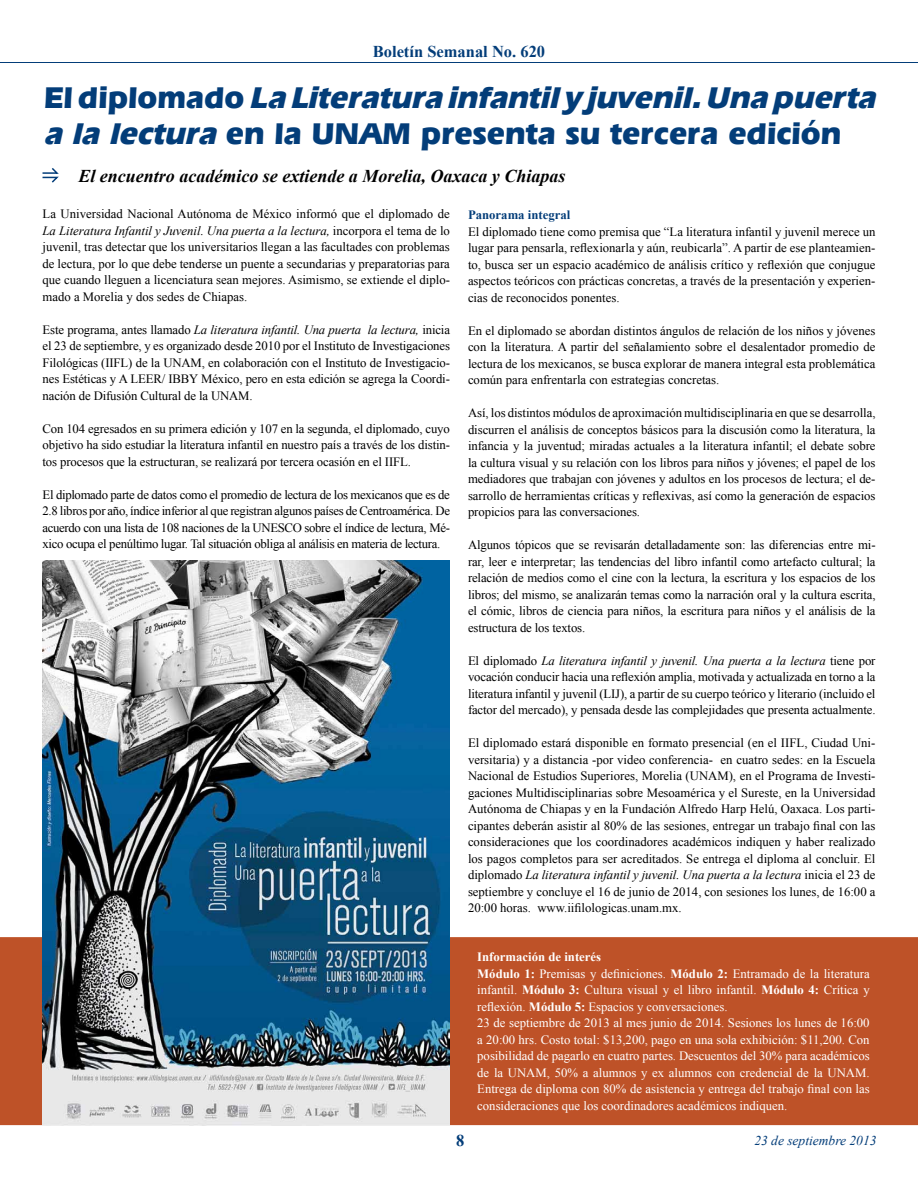
<style>
.page{position:relative;width:918px;height:1188px;background:#fff}
.page>*{position:absolute;margin:0;border:0;box-sizing:border-box;transform-origin:0 0}
.t1{font:italic 700 31.5px/36px "Eras IT Cby BT";color:#033d79}
.t2{font:italic 700 18px "Times New Roman";color:#000}
.t3{font:700 16.5px "Times New Roman";color:#033d79}
.t4{font:italic 13.5px "Times New Roman";color:#033d79}
.t5{font:12.75px/16.5px "Times New Roman";letter-spacing:-.01em;color:#000;text-align:justify}
.t6{font:12.75px/16.5px "Times New Roman";color:#fff}
.t7{font:700 12.75px "Times New Roman";color:#033d79}
.s1{font-style:normal}
.s2{font-style:italic}
.s3{font-weight:700}
</style>
<div class="page">
<hr style="left:0;top:62px;width:918px;height:1px;background:#033d79">
<div style="left:1px;top:938px;width:916px;height:186px;background:#be5228"></div>
<div style="left:0;top:937px;width:918px;height:188px;border:2px solid #be5228"></div>
<svg style="left:42px;top:168px;width:17px;height:15px"></svg>
<img style="left:43px;top:561px;width:407px;height:564px">
<p class="t3" style="left:373px;top:40px;width:174px">Boletín Semanal No. 620</p>
<h1 class="t1" style="left:44px;top:79px;width:840px"><span class="s1">E l d i p l o m a d o</span> La Literatura infantily juvenil.Una puerta a la lectura <span class="s1">en la UNAM presenta su tercera edición</span></h1>
<h2 class="t2" style="left:78px;top:164px;width:488px">El encuentro académico se extiende a Morelia, Oaxaca y Chiapas</h2>
<p class="t5" style="left:43px;top:205px;width:409px">La Universidad Nacional Autónoma de México informó que el diplomado de <span class="s2">La Literatura Infantil y Juvenil. Una puerta a la lectura,</span> incorpora el tema de lo juvenil, tras detectar que los universitarios llegan a las facultades con problemas de lectura, por lo que debe tenderse un puente a secundarias y preparatorias para que cuando lleguen a licenciatura sean mejores. Asimismo, se extiende el diplo&shy;mado a Morelia y dos sedes de Chiapas.</p>
<p class="t5" style="left:43px;top:321px;width:409px">Este programa, antes llamado <span class="s2">La literatura infantil. Una puerta la lectura,</span> inicia el 23 de septiembre, y es organizado desde 2010 por el Instituto de Investigaciones Filológicas (IIFL) de la UNAM, en colaboración con el Instituto de Investigacio&shy;nes Estéticas y A LEER/ IBBY México, pero en esta edición se agrega la Coordi&shy;nación de Difusión Cultural de la UNAM.</p>
<p class="t5" style="left:43px;top:420px;width:409px">Con 104 egresados en su primera edición y 107 en la segunda, el diplomado, cuyo objetivo ha sido estudiar la literatura infantil en nuestro país a través de los distin&shy;tos procesos que la estructuran, se realizará por tercera ocasión en el IIFL.</p>
<p class="t5" style="left:43px;top:486px;width:409px">El diplomado parte de datos como el promedio de lectura de los mexicanos que es de 2.8 libros por año, índice inferior al que registran algunos países de Centroamérica. De acuerdo con una lista de 108 naciones de la UNESCO sobre el índice de lectura, Mé&shy;xico ocupa el penúltimo lugar. Tal situación obliga al análisis en materia de lectura.</p>
<p class="t7" style="left:468px;top:206px;width:104px">Panorama integral</p>
<p class="t5" style="left:468px;top:223px;width:409px">El diplomado tiene como premisa que “La literatura infantil y juvenil merece un lugar para pensarla, reflexionarla y aún, reubicarla”. A partir de ese planteamien&shy;to, busca ser un espacio académico de análisis crítico y reflexión que conjugue aspectos teóricos con prácticas concretas, a través de la presentación y experien&shy;cias de reconocidos ponentes.</p>
<p class="t5" style="left:468px;top:322px;width:409px">En el diplomado se abordan distintos ángulos de relación de los niños y jóvenes con la literatura. A partir del señalamiento sobre el desalentador promedio de lectura de los mexicanos, se busca explorar de manera integral esta problemática común para enfrentarla con estrategias concretas.</p>
<p class="t5" style="left:468px;top:404px;width:409px">Así, los distintos módulos de aproximación multidisciplinaria en que se desarrolla, discurren el análisis de conceptos básicos para la discusión como la literatura, la infancia y la juventud; miradas actuales a la literatura infantil; el debate sobre la cultura visual y su relación con los libros para niños y jóvenes; el papel de los mediadores que trabajan con jóvenes y adultos en los procesos de lectura; el de&shy;sarrollo de herramientas críticas y reflexivas, así como la generación de espacios propicios para las conversaciones.</p>
<p class="t5" style="left:468px;top:536px;width:409px">Algunos tópicos que se revisarán detalladamente son: las diferencias entre mi&shy;rar, leer e interpretar; las tendencias del libro infantil como artefacto cultural; la relación de medios como el cine con la lectura, la escritura y los espacios de los libros; del mismo, se analizarán temas como la narración oral y la cultura escrita, el cómic, libros de ciencia para niños, la escritura para niños y el análisis de la estructura de los textos.</p>
<p class="t5" style="left:468px;top:652px;width:409px">El diplomado <span class="s2">La literatura infantil y juvenil. Una puerta a la lectura</span> tiene por vocación conducir hacia una reflexión amplia, motivada y actualizada en torno a la literatura infantil y juvenil (LIJ), a partir de su cuerpo teórico y literario (incluido el factor del mercado), y pensada desde las complejidades que presenta actualmente.</p>
<p class="t5" style="left:468px;top:734px;width:409px">El diplomado estará disponible en formato presencial (en el IIFL, Ciudad Uni&shy;versitaria) y a distancia -por video conferencia- en cuatro sedes: en la Escuela Nacional de Estudios Superiores, Morelia (UNAM), en el Programa de Investi&shy;gaciones Multidisciplinarias sobre Mesoamérica y el Sureste, en la Universidad Autónoma de Chiapas y en la Fundación Alfredo Harp Helú, Oaxaca. Los parti&shy;cipantes deberán asistir al 80% de las sesiones, entregar un trabajo final con las consideraciones que los coordinadores académicos indiquen y haber realizado los pagos completos para ser acreditados. Se entrega el diploma al concluir. El diplomado <span class="s2">La literatura infantil y juvenil. Una puerta a la lectura</span> inicia el 23 de septiembre y concluye el 16 de junio de 2014, con sesiones los lunes, de 16:00 a 20:00 horas. www.iifilologicas.unam.mx.</p>
<p class="t6" style="left:477px;top:949px;width:394px"><span class="s3">Información de interés<br>Módulo 1:</span> Premisas y definiciones. <span class="s3">Módulo 2:</span> Entramado de la literatura infantil. <span class="s3">Módulo 3:</span> Cultura visual y el libro infantil. <span class="s3">Módulo 4:</span> Crítica y reflexión. <span class="s3">Módulo 5:</span> Espacios y conversaciones.<br>23 de septiembre de 2013 al mes junio de 2014. Sesiones los lunes de 16:00 a 20:00 hrs. Costo total: $13,200, pago en una sola exhibición: $11,200. Con posibilidad de pagarlo en cuatro partes. Descuentos del 30% para académicos de la UNAM, 50% a alumnos y ex alumnos con credencial de la UNAM.<br>Entrega de diploma con 80% de asistencia y entrega del trabajo final con las consideraciones que los coordinadores académicos indiquen.</p>
<p class="t3" style="left:456px;top:1130px;width:10px">8</p>
<p class="t4" style="left:754px;top:1131px;width:124px">23 de septiembre 2013</p>
</div>
